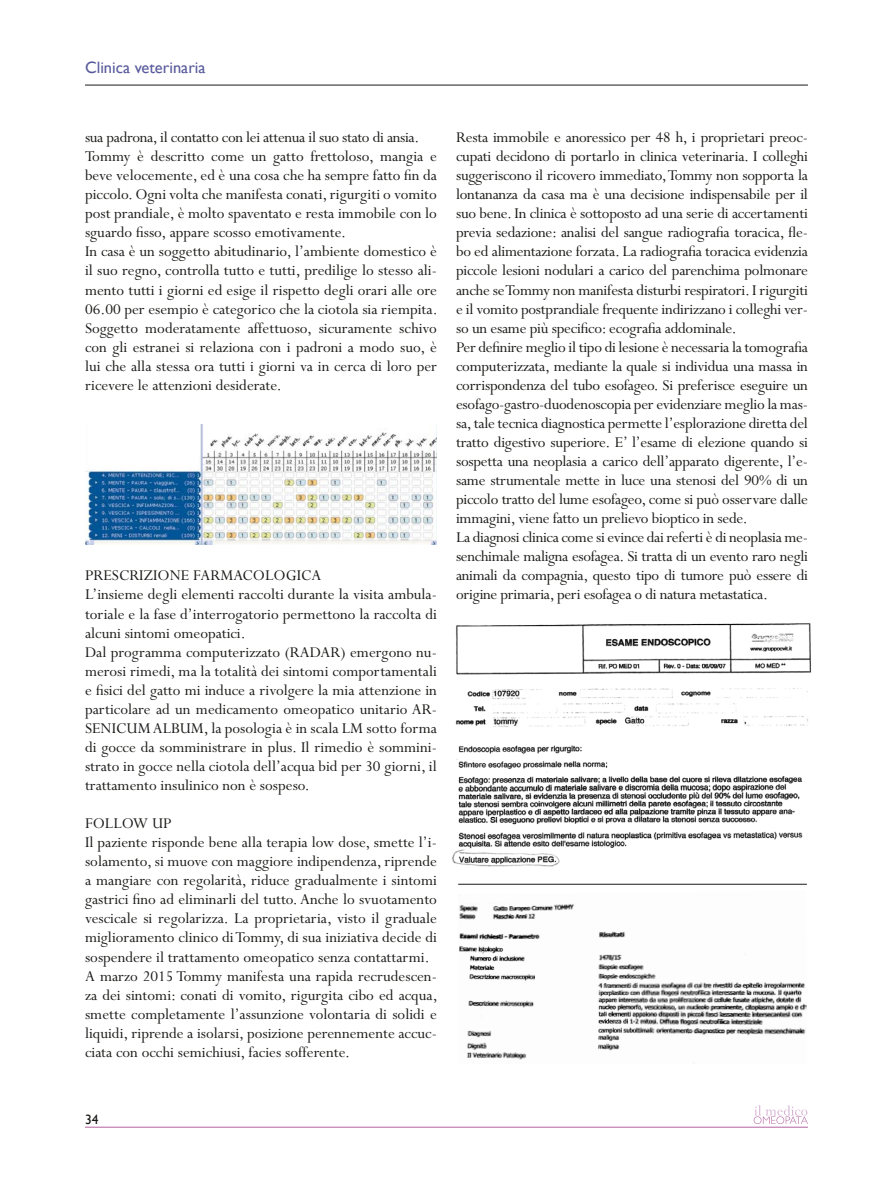
<style>
.page{position:relative;width:893px;height:1191px;background:#fff}
.page>*{position:absolute;margin:0;border:0;box-sizing:border-box;transform-origin:0 0}
.t1{font:16.8px/19px "Perpetua";color:#1a1a18}
.t2{font:16.5px "Gill Sans";color:#585a9c}
.t3{font:13.5px "Gill Sans";color:#1a1a18}
</style>
<div class="page">
<svg style="left:754px;top:1105px;width:54px;height:19px"></svg>
<hr style="left:85px;top:1126px;width:723px;height:1px;background:#b164a0">
<hr style="left:85px;top:85px;width:723px;height:1px;background:#1a1a18">
<img style="left:452px;top:623px;width:360px;height:244px">
<img style="left:459px;top:904px;width:348px;height:156px">
<img style="left:85px;top:424px;width:352px;height:120px">
<hr style="left:458px;top:884px;width:349px;height:1px;background:#1a1a18">
<p class="t2" style="left:85px;top:58px;width:122px">Clinica veterinaria</p>
<p class="t1" style="left:85px;top:128px;width:354px">sua padrona, il contatto con lei attenua il suo stato di ansia.<br>Tommy è descritto come un gatto frettoloso, mangia e beve velocemente, ed è una cosa che ha sempre fatto fin da piccolo. Ogni volta che manifesta conati, rigurgiti o vomito post prandiale, è molto spaventato e resta immobile con lo sguardo fisso, appare scosso emotivamente.<br>In casa è un soggetto abitudinario, l’ambiente domestico è il suo regno, controlla tutto e tutti, predilige lo stesso ali&shy;mento tutti i giorni ed esige il rispetto degli orari alle ore 06.00 per esempio è categorico che la ciotola sia riempita.<br>Soggetto moderatamente affettuoso, sicuramente schivo con gli estranei si relaziona con i padroni a modo suo, è lui che alla stessa ora tutti i giorni va in cerca di loro per ricevere le attenzioni desiderate.</p>
<p class="t1" style="left:85px;top:566px;width:353px">PRESCRIZIONE FARMACOLOGICA<br>L’insieme degli elementi raccolti durante la visita ambula&shy;toriale e la fase d’interrogatorio permettono la raccolta di alcuni sintomi omeopatici.<br>Dal programma computerizzato (RADAR) emergono nu&shy;merosi rimedi, ma la totalità dei sintomi comportamentali e fisici del gatto mi induce a rivolgere la mia attenzione in particolare ad un medicamento omeopatico unitario AR-SENICUM ALBUM, la posologia è in scala LM sotto forma di gocce da somministrare in plus. Il rimedio è sommini&shy;strato in gocce nella ciotola dell’acqua bid per 30 giorni, il trattamento insulinico non è sospeso.</p>
<p class="t1" style="left:85px;top:814px;width:354px">FOLLOW UP<br>Il paziente risponde bene alla terapia low dose, smette l’i&shy;solamento, si muove con maggiore indipendenza, riprende a mangiare con regolarità, riduce gradualmente i sintomi gastrici fino ad eliminarli del tutto. Anche lo svuotamento vescicale si regolarizza. La proprietaria, visto il graduale miglioramento clinico di Tommy, di sua iniziativa decide di sospendere il trattamento omeopatico senza contattarmi.<br>A marzo 2015 Tommy manifesta una rapida recrudescen&shy;za dei sintomi: conati di vomito, rigurgita cibo ed acqua, smette completamente l’assunzione volontaria di solidi e liquidi, riprende a isolarsi, posizione perennemente accuc&shy;ciata con occhi semichiusi, facies sofferente.</p>
<p class="t1" style="left:456px;top:128px;width:353px">Resta immobile e anoressico per 48 h, i proprietari preoc&shy;cupati decidono di portarlo in clinica veterinaria. I colleghi suggeriscono il ricovero immediato, Tommy non sopporta la lontananza da casa ma è una decisione indispensabile per il suo bene. In clinica è sottoposto ad una serie di accertamenti previa sedazione: analisi del sangue radiografia toracica, fle&shy;bo ed alimentazione forzata. La radiografia toracica evidenzia piccole lesioni nodulari a carico del parenchima polmonare anche se Tommy non manifesta disturbi respiratori. I rigurgiti e il vomito postprandiale frequente indirizzano i colleghi ver&shy;so un esame più specifico: ecografia addominale.<br>Per definire meglio il tipo di lesione è necessaria la tomografia computerizzata, mediante la quale si individua una massa in corrispondenza del tubo esofageo. Si preferisce eseguire un esofago-gastro-duodenoscopia per evidenziare meglio la mas&shy;sa, tale tecnica diagnostica permette l’esplorazione diretta del tratto digestivo superiore. E’ l’esame di elezione quando si sospetta una neoplasia a carico dell’apparato digerente, l’e&shy;same strumentale mette in luce una stenosi del 90% di un piccolo tratto del lume esofageo, come si può osservare dalle immagini, viene fatto un prelievo bioptico in sede.<br>La diagnosi clinica come si evince dai referti è di neoplasia me&shy;senchimale maligna esofagea. Si tratta di un evento raro negli animali da compagnia, questo tipo di tumore può essere di origine primaria, peri esofagea o di natura metastatica.</p>
<p class="t3" style="left:85px;top:1111px;width:15px">34</p>
</div>
